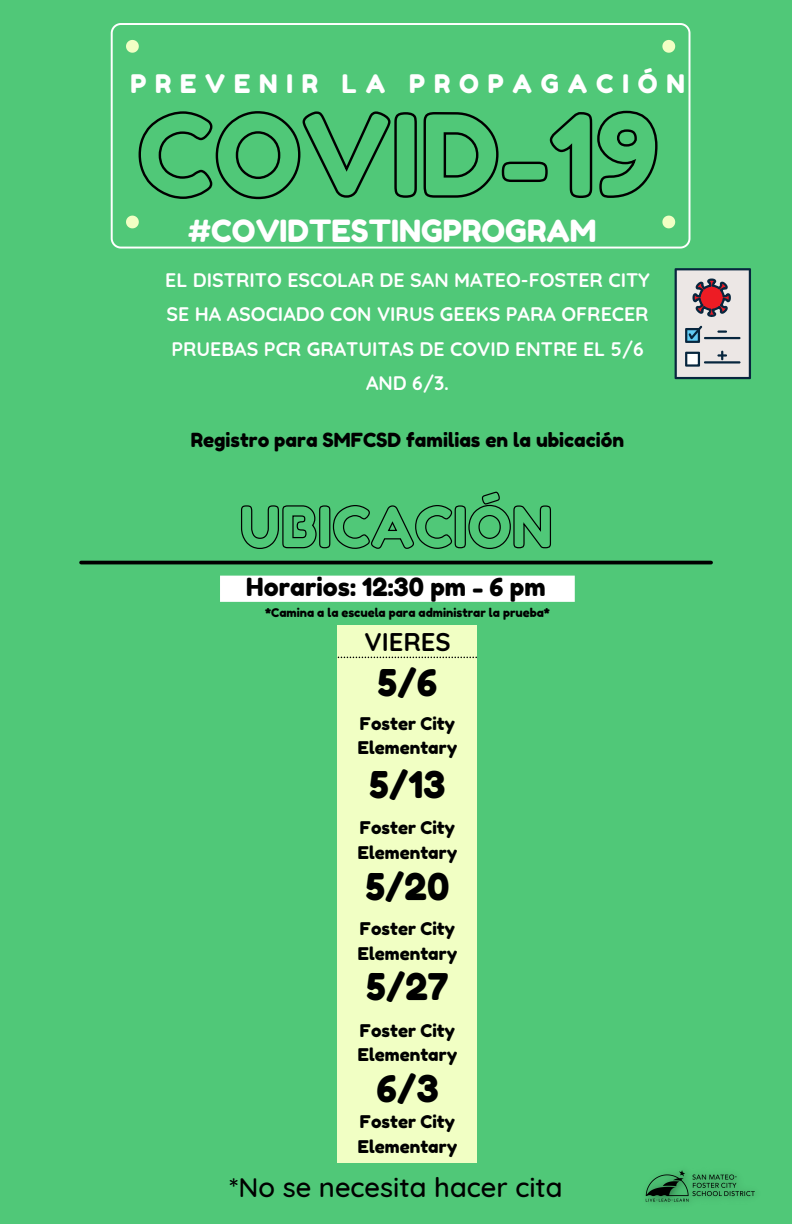
<style>
.page{position:relative;width:792px;height:1224px;background:#50c878}
.page>*{position:absolute;margin:0;border:0;box-sizing:border-box;transform-origin:0 0}
.t1{font:36.8px "Fredoka One";color:#000}
.t2{font:30.6px "Fredoka One";color:#fff}
.t3{font:500 27.3px "Quicksand";color:#000}
.t4{font:25.6px "Fredoka One";letter-spacing:.345em;color:#fff}
.t5{font:700 25.5px "Quicksand";color:#000}
.t6{font:25px "Fredoka One";color:#000}
.t7{font:700 19.5px/34.5px "Quicksand";color:#fff;text-align:center}
.t8{font:19.4px "Fredoka One";color:#000}
.t9{font:17.5px "Fredoka One";color:#000}
.t10{font:12px "Fredoka One";color:#000}
</style>
<div class="page">
<svg style="left:111px;top:23px;width:579px;height:226px"></svg>
<svg style="left:126px;top:40px;width:13px;height:13px"></svg>
<svg style="left:662px;top:40px;width:13px;height:13px"></svg>
<svg style="left:126px;top:216px;width:13px;height:12px"></svg>
<svg style="left:662px;top:216px;width:13px;height:12px"></svg>
<svg style="left:675px;top:268px;width:76px;height:111px"></svg>
<hr style="left:81px;top:561px;width:630px;height:3px;background:#000">
<img style="left:645px;top:1170px;width:110px;height:33px">
<svg style="left:137px;top:110px;width:522px;height:90px"></svg>
<svg style="left:241px;top:491px;width:310px;height:58px"></svg>
<div style="left:220px;top:576px;width:355px;height:26px;background:#fff"></div>
<div style="left:338px;top:625px;width:139px;height:538px;background:#f1ffc4"></div>
<svg style="left:338px;top:657px;width:139px;height:1px"></svg>
<p class="t4" style="left:130px;top:68px;width:556px">PREVENIR LA PROPAGACIÓN</p>
<p class="t2" style="left:188px;top:212px;width:410px">#COVIDTESTINGPROGRAM</p>
<p class="t7" style="left:165px;top:262px;width:486px">EL DISTRITO ESCOLAR DE SAN MATEO-FOSTER CITY SE HA ASOCIADO CON VIRUS GEEKS PARA OFRECER PRUEBAS PCR GRATUITAS DE COVID ENTRE EL 5/6<br>AND 6/3.</p>
<p class="t8" style="left:191px;top:428px;width:435px">Registro para SMFCSD familias en la ubicación</p>
<p class="t6" style="left:246px;top:572px;width:301px">Horarios: 12:30 pm - 6 pm</p>
<p class="t10" style="left:265px;top:605px;width:286px">*Camina a la escuela para administrar la prueba*</p>
<p class="t5" style="left:364px;top:626px;width:88px">VIERES</p>
<p class="t1" style="left:378px;top:661px;width:61px">5/6</p>
<p class="t9" style="left:360px;top:713px;width:97px">Foster City</p>
<p class="t9" style="left:358px;top:737px;width:101px">Elementary</p>
<p class="t1" style="left:370px;top:763px;width:78px">5/13</p>
<p class="t9" style="left:360px;top:817px;width:97px">Foster City</p>
<p class="t9" style="left:358px;top:842px;width:101px">Elementary</p>
<p class="t1" style="left:366px;top:865px;width:85px">5/20</p>
<p class="t9" style="left:360px;top:918px;width:97px">Foster City</p>
<p class="t9" style="left:358px;top:943px;width:101px">Elementary</p>
<p class="t1" style="left:367px;top:964px;width:83px">5/27</p>
<p class="t9" style="left:360px;top:1020px;width:97px">Foster City</p>
<p class="t9" style="left:358px;top:1044px;width:101px">Elementary</p>
<p class="t1" style="left:376px;top:1066px;width:64px">6/3</p>
<p class="t9" style="left:360px;top:1111px;width:97px">Foster City</p>
<p class="t9" style="left:358px;top:1136px;width:101px">Elementary</p>
<p class="t3" style="left:229px;top:1169px;width:335px">*No se necesita hacer cita</p>
</div>
